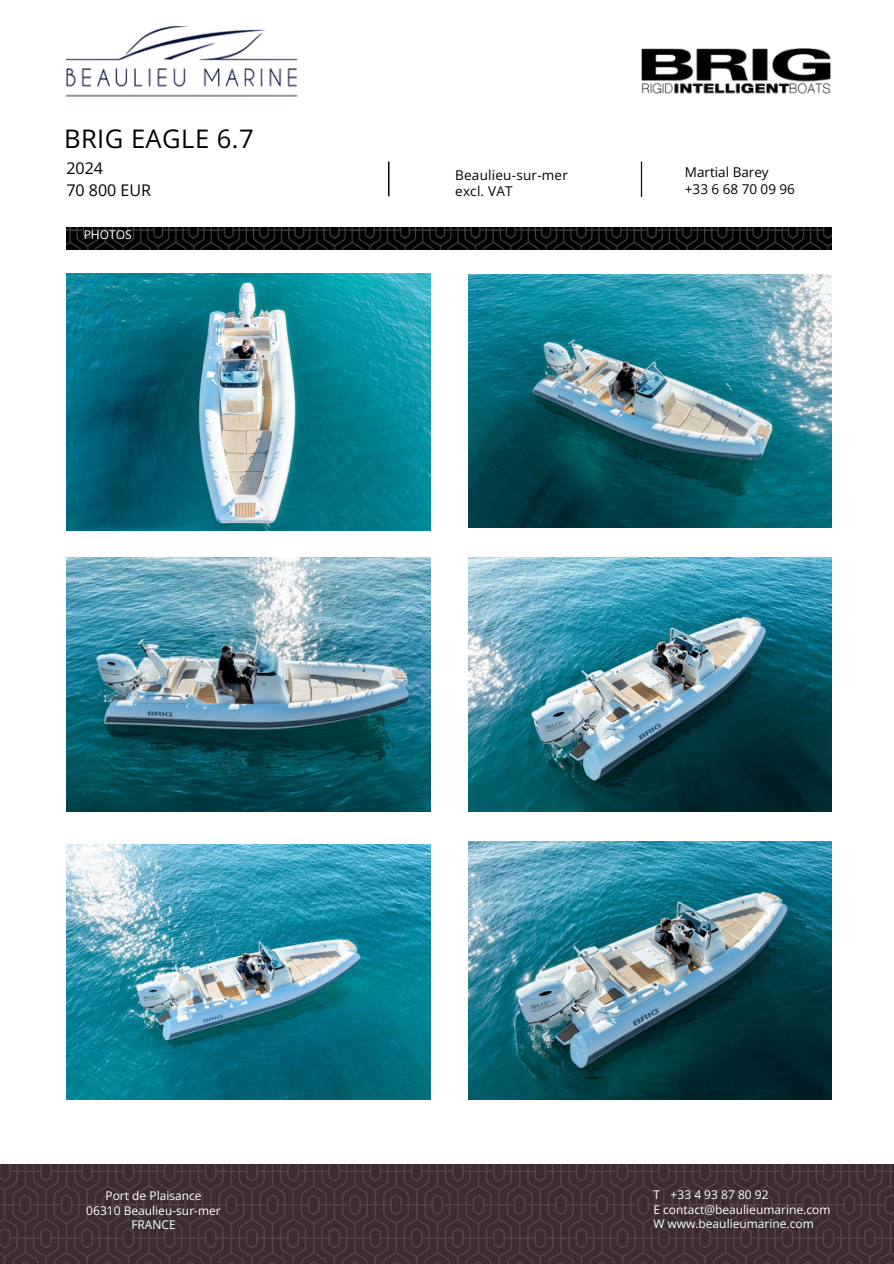
<style>
.page{position:relative;width:894px;height:1264px;background:#fff}
.page>*{position:absolute;margin:0;border:0;box-sizing:border-box;transform-origin:0 0}
.t1{font:25.5px "Open Sans";letter-spacing:.015em;color:#000}
.t2{font:16.05px/21.3px "Open Sans";color:#000}
.t3{font:13.5px/16.8px "Open Sans";letter-spacing:.015em;color:#000}
.t4{font:12px/14.7px "Open Sans";color:#fff;text-align:center}
</style>
<div class="page">
<img style="left:468px;top:274px;width:362px;height:253px">
<img style="left:67px;top:557px;width:363px;height:255px">
<img style="left:468px;top:557px;width:362px;height:255px">
<img style="left:67px;top:273px;width:363px;height:257px">
<img style="left:468px;top:841px;width:362px;height:258px">
<img style="left:67px;top:844px;width:363px;height:255px">
<img style="left:67px;top:228px;width:764px;height:21px">
<img style="left:0;top:1164px;width:893px;height:99px">
<img style="left:67px;top:26px;width:230px;height:71px">
<img style="left:388px;top:162px;width:1px;height:34px">
<img style="left:641px;top:48px;width:190px;height:47px">
<img style="left:640px;top:161px;width:3px;height:36px">
<p class="t1" style="left:64px;top:121px;width:191px">BRIG EAGLE 6.7</p>
<h3 class="t2" style="left:66px;top:158px;width:86px">2024<br>70 800 EUR</h3>
<p class="t4" style="left:84px;top:227px;width:50px">PHOTOS</p>
<h3 class="t3" style="left:455px;top:166px;width:114px">Beaulieu-sur-mer excl. VAT</h3>
<p class="t3" style="left:684px;top:163px;width:111px">Martial Barey +33 6 68 70 09 96</p>
<p class="t4" style="left:86px;top:1187px;width:136px">Port de Plaisance<br>06310 Beaulieu-sur-mer<br>FRANCE</p>
<h1 class="t4" style="left:653px;top:1186px;width:8px">T</h1>
<h2 class="t4" style="left:670px;top:1186px;width:99px">+33 4 93 87 80 92</h2>
<p class="t4" style="left:653px;top:1201px;width:178px;text-align:left">E contact@beaulieumarine.com<br>W www.beaulieumarine.com</p>
</div>
